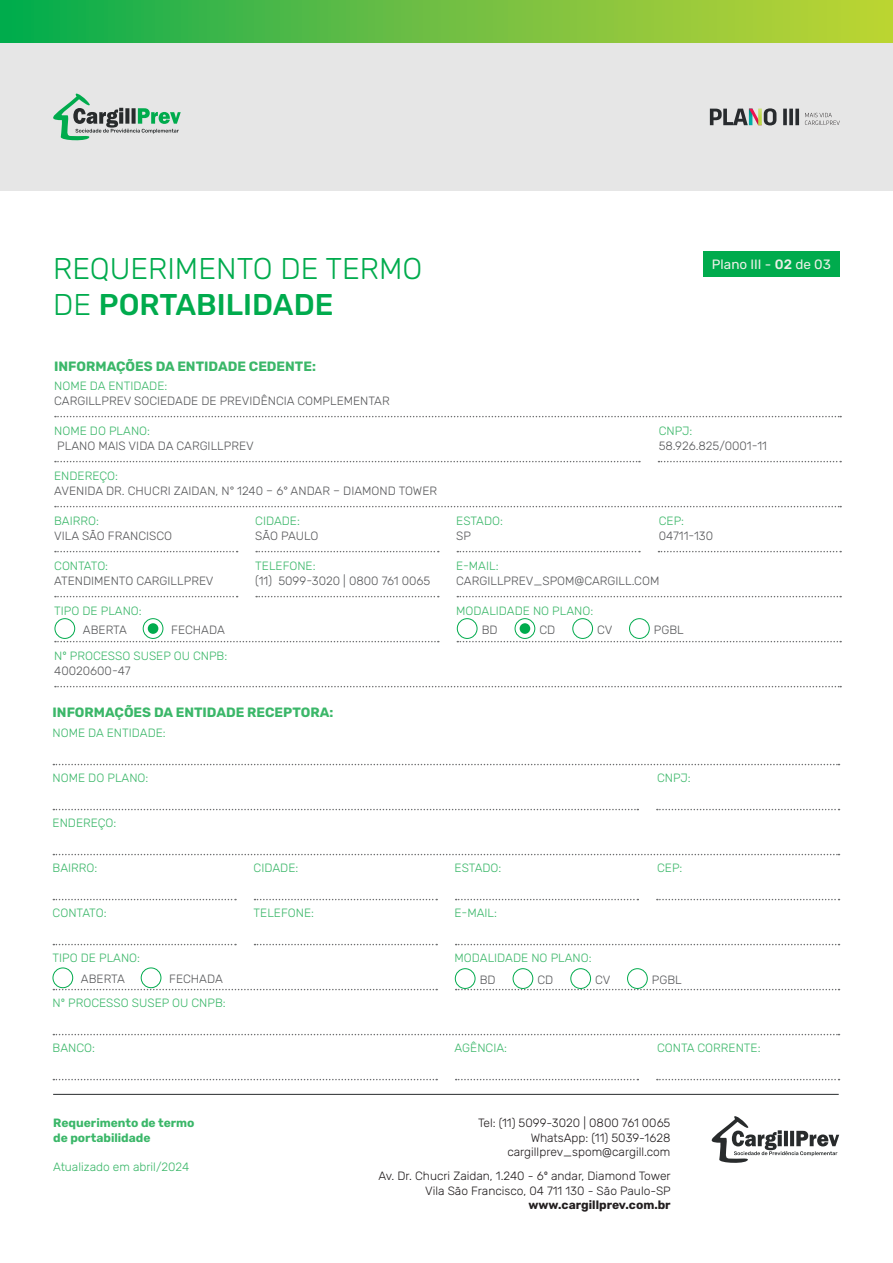
<style>
.page{position:relative;width:893px;height:1263px;background:#fff}
.page>*{position:absolute;margin:0;border:0;box-sizing:border-box;transform-origin:0 0}
.t1{font:300 30px "Rubik";color:#00ab4d}
.t2{font:500 30px "Rubik";color:#00ab4d}
.t3{font:700 13.5px "Rubik";color:#3bb769}
.t4{font:13.5px "Rubik";color:#ebf0e7}
.t5{font:300 12px "Rubik";color:#3bb769}
.t6{font:300 12px "Rubik";color:#57585a}
.t7{font:300 12px/14.4px "Rubik";color:#231f20;text-align:right}
.t8{font:700 12px/14.4px "Rubik";color:#3bb769}
.t9{font:700 12px "Rubik";color:#231f20}
.s1{font-weight:300}
.s2{font-weight:500}
</style>
<div class="page">
<div style="left:0;top:43px;width:893px;height:148px;background:#e6e6e6"></div>
<div style="left:0;top:0;width:893px;height:43px;background:linear-gradient(to right,#0aab50,#c7d435)"></div>
<svg style="left:53px;top:93px;width:128px;height:48px"></svg>
<svg style="left:711px;top:1116px;width:128px;height:47px"></svg>
<hr style="left:53px;top:1094px;width:786px;height:1px;background:#282b2c">
<svg style="left:710px;top:108px;width:89px;height:17px"></svg>
<svg style="left:805px;top:113px;width:35px;height:12px"></svg>
<svg style="left:55px;top:416px;width:786px;height:1px"></svg>
<svg style="left:55px;top:461px;width:585px;height:1px"></svg>
<svg style="left:457px;top:596px;width:384px;height:1px"></svg>
<svg style="left:55px;top:506px;width:786px;height:1px"></svg>
<svg style="left:457px;top:641px;width:384px;height:1px"></svg>
<svg style="left:55px;top:641px;width:384px;height:1px"></svg>
<svg style="left:55px;top:686px;width:786px;height:1px"></svg>
<div style="left:55px;top:618px;width:20px;height:21px;border:1px solid #00ab4d;border-radius:50%"></div>
<div style="left:143px;top:618px;width:20px;height:21px;border:1px solid #00ab4d;border-radius:50%"></div>
<svg style="left:256px;top:551px;width:183px;height:1px"></svg>
<svg style="left:55px;top:551px;width:183px;height:1px"></svg>
<svg style="left:457px;top:551px;width:183px;height:1px"></svg>
<svg style="left:658px;top:551px;width:183px;height:1px"></svg>
<svg style="left:658px;top:461px;width:183px;height:1px"></svg>
<svg style="left:55px;top:596px;width:183px;height:1px"></svg>
<svg style="left:256px;top:596px;width:183px;height:1px"></svg>
<div style="left:148px;top:623px;width:10px;height:11px;background:#00ab4d;border-radius:50%"></div>
<div style="left:457px;top:618px;width:20px;height:21px;border:1px solid #00ab4d;border-radius:50%"></div>
<div style="left:572px;top:618px;width:21px;height:21px;border:1px solid #00ab4d;border-radius:50%"></div>
<div style="left:515px;top:618px;width:20px;height:21px;border:1px solid #00ab4d;border-radius:50%"></div>
<div style="left:520px;top:623px;width:10px;height:11px;background:#00ab4d;border-radius:50%"></div>
<div style="left:629px;top:618px;width:21px;height:21px;border:1px solid #00ab4d;border-radius:50%"></div>
<div style="left:703px;top:251px;width:137px;height:26px;background:#00ab4d"></div>
<svg style="left:53px;top:764px;width:786px;height:1px"></svg>
<svg style="left:53px;top:809px;width:585px;height:1px"></svg>
<svg style="left:456px;top:944px;width:383px;height:1px"></svg>
<svg style="left:53px;top:854px;width:786px;height:1px"></svg>
<svg style="left:456px;top:989px;width:383px;height:1px"></svg>
<svg style="left:53px;top:989px;width:384px;height:1px"></svg>
<svg style="left:53px;top:1034px;width:786px;height:1px"></svg>
<svg style="left:254px;top:899px;width:183px;height:1px"></svg>
<svg style="left:53px;top:899px;width:183px;height:1px"></svg>
<svg style="left:456px;top:899px;width:182px;height:1px"></svg>
<svg style="left:657px;top:899px;width:182px;height:1px"></svg>
<svg style="left:657px;top:809px;width:182px;height:1px"></svg>
<svg style="left:53px;top:944px;width:183px;height:1px"></svg>
<svg style="left:254px;top:944px;width:183px;height:1px"></svg>
<svg style="left:53px;top:1079px;width:384px;height:1px"></svg>
<svg style="left:657px;top:1079px;width:182px;height:1px"></svg>
<svg style="left:456px;top:1079px;width:182px;height:1px"></svg>
<div style="left:53px;top:967px;width:20px;height:21px;border:1px solid #00ab4d;border-radius:50%"></div>
<div style="left:141px;top:967px;width:20px;height:21px;border:1px solid #00ab4d;border-radius:50%"></div>
<div style="left:455px;top:968px;width:20px;height:21px;border:1px solid #00ab4d;border-radius:50%"></div>
<div style="left:513px;top:968px;width:20px;height:21px;border:1px solid #00ab4d;border-radius:50%"></div>
<div style="left:570px;top:968px;width:21px;height:21px;border:1px solid #00ab4d;border-radius:50%"></div>
<div style="left:627px;top:968px;width:21px;height:21px;border:1px solid #00ab4d;border-radius:50%"></div>
<p class="t1" style="left:53px;top:252px;width:371px">REQUERIMENTO DE TERMO</p>
<p class="t2" style="left:53px;top:288px;width:282px"><span class="s1">DE</span> PORTABILIDADE</p>
<p class="t4" style="left:712px;top:257px;width:120px">Plano III - <span class="s2">02</span> de 03</p>
<p class="t3" style="left:54px;top:358px;width:263px">INFORMAÇÕES DA ENTIDADE CEDENTE:</p>
<p class="t5" style="left:54px;top:379px;width:115px">NOME DA ENTIDADE:</p>
<p class="t6" style="left:54px;top:394px;width:337px">CARGILLPREV SOCIEDADE DE PREVIDÊNCIA COMPLEMENTAR</p>
<p class="t5" style="left:54px;top:424px;width:97px">NOME DO PLANO:</p>
<p class="t5" style="left:659px;top:424px;width:35px">CNPJ:</p>
<p class="t6" style="left:57px;top:439px;width:198px">PLANO MAIS VIDA DA CARGILLPREV</p>
<p class="t6" style="left:659px;top:439px;width:110px">58.926.825/0001-11</p>
<p class="t5" style="left:54px;top:469px;width:65px">ENDEREÇO:</p>
<p class="t6" style="left:54px;top:484px;width:384px">AVENIDA DR. CHUCRI ZAIDAN, N° 1240 – 6° ANDAR – DIAMOND TOWER</p>
<p class="t5" style="left:54px;top:514px;width:46px">BAIRRO:</p>
<p class="t5" style="left:255px;top:514px;width:46px">CIDADE:</p>
<p class="t5" style="left:456px;top:514px;width:48px">ESTADO:</p>
<p class="t5" style="left:659px;top:514px;width:27px">CEP:</p>
<p class="t6" style="left:54px;top:529px;width:120px">VILA SÃO FRANCISCO</p>
<p class="t6" style="left:255px;top:529px;width:65px">SÃO PAULO</p>
<p class="t6" style="left:456px;top:529px;width:16px">SP</p>
<p class="t6" style="left:659px;top:529px;width:56px">04711-130</p>
<p class="t5" style="left:54px;top:559px;width:55px">CONTATO:</p>
<p class="t5" style="left:255px;top:559px;width:62px">TELEFONE:</p>
<p class="t5" style="left:456px;top:559px;width:44px">E-MAIL:</p>
<p class="t6" style="left:54px;top:574px;width:161px">ATENDIMENTO CARGILLPREV</p>
<p class="t6" style="left:255px;top:574px;width:177px">(11) 5099-3020 | 0800 761 0065</p>
<p class="t6" style="left:456px;top:574px;width:205px">CARGILLPREV_SPOM@CARGILL.COM</p>
<p class="t5" style="left:54px;top:604px;width:89px">TIPO DE PLANO:</p>
<p class="t5" style="left:456px;top:604px;width:139px">MODALIDADE NO PLANO:</p>
<p class="t5" style="left:54px;top:649px;width:175px">Nº PROCESSO SUSEP OU CNPB:</p>
<p class="t6" style="left:54px;top:664px;width:78px">40020600-47</p>
<p class="t6" style="left:83px;top:623px;width:45px">ABERTA</p>
<p class="t6" style="left:171px;top:623px;width:55px">FECHADA</p>
<p class="t6" style="left:482px;top:623px;width:17px">BD</p>
<p class="t6" style="left:539px;top:623px;width:17px">CD</p>
<p class="t6" style="left:597px;top:623px;width:17px">CV</p>
<p class="t6" style="left:654px;top:623px;width:31px">PGBL</p>
<p class="t3" style="left:53px;top:704px;width:282px">INFORMAÇÕES DA ENTIDADE RECEPTORA:</p>
<p class="t5" style="left:53px;top:726px;width:115px">NOME DA ENTIDADE:</p>
<p class="t5" style="left:53px;top:771px;width:97px">NOME DO PLANO:</p>
<p class="t5" style="left:657px;top:771px;width:35px">CNPJ:</p>
<p class="t5" style="left:53px;top:816px;width:65px">ENDEREÇO:</p>
<p class="t5" style="left:53px;top:861px;width:46px">BAIRRO:</p>
<p class="t5" style="left:254px;top:861px;width:46px">CIDADE:</p>
<p class="t5" style="left:455px;top:861px;width:48px">ESTADO:</p>
<p class="t5" style="left:657px;top:861px;width:27px">CEP:</p>
<p class="t5" style="left:53px;top:906px;width:55px">CONTATO:</p>
<p class="t5" style="left:254px;top:906px;width:62px">TELEFONE:</p>
<p class="t5" style="left:455px;top:906px;width:44px">E-MAIL:</p>
<p class="t5" style="left:53px;top:951px;width:89px">TIPO DE PLANO:</p>
<p class="t5" style="left:455px;top:951px;width:139px">MODALIDADE NO PLANO:</p>
<p class="t5" style="left:53px;top:996px;width:175px">Nº PROCESSO SUSEP OU CNPB:</p>
<p class="t5" style="left:53px;top:1041px;width:44px">BANCO:</p>
<p class="t5" style="left:455px;top:1041px;width:54px">AGÊNCIA:</p>
<p class="t5" style="left:657px;top:1041px;width:105px">CONTA CORRENTE:</p>
<p class="t6" style="left:81px;top:972px;width:45px">ABERTA</p>
<p class="t6" style="left:169px;top:972px;width:55px">FECHADA</p>
<p class="t6" style="left:480px;top:973px;width:17px">BD</p>
<p class="t6" style="left:537px;top:973px;width:17px">CD</p>
<p class="t6" style="left:595px;top:973px;width:17px">CV</p>
<p class="t6" style="left:652px;top:973px;width:31px">PGBL</p>
<p class="t8" style="left:53px;top:1116px;width:143px">Requerimento de termo de portabilidade</p>
<p class="t5" style="left:53px;top:1160px;width:138px">Atualizado em abril/2024</p>
<p class="t7" style="left:478px;top:1116px;width:194px">Tel: (11) 5099-3020 | 0800 761 0065<br>WhatsApp: (11) 5039-1628 cargillprev_spom@cargill.com</p>
<p class="t7" style="left:378px;top:1169px;width:294px">Av. Dr. Chucri Zaidan, 1.240 - 6º andar, Diamond Tower<br>Vila São Francisco, 04 711 130 - São Paulo-SP</p>
<p class="t9" style="left:528px;top:1198px;width:144px">www.cargillprev.com.br</p>
</div>
